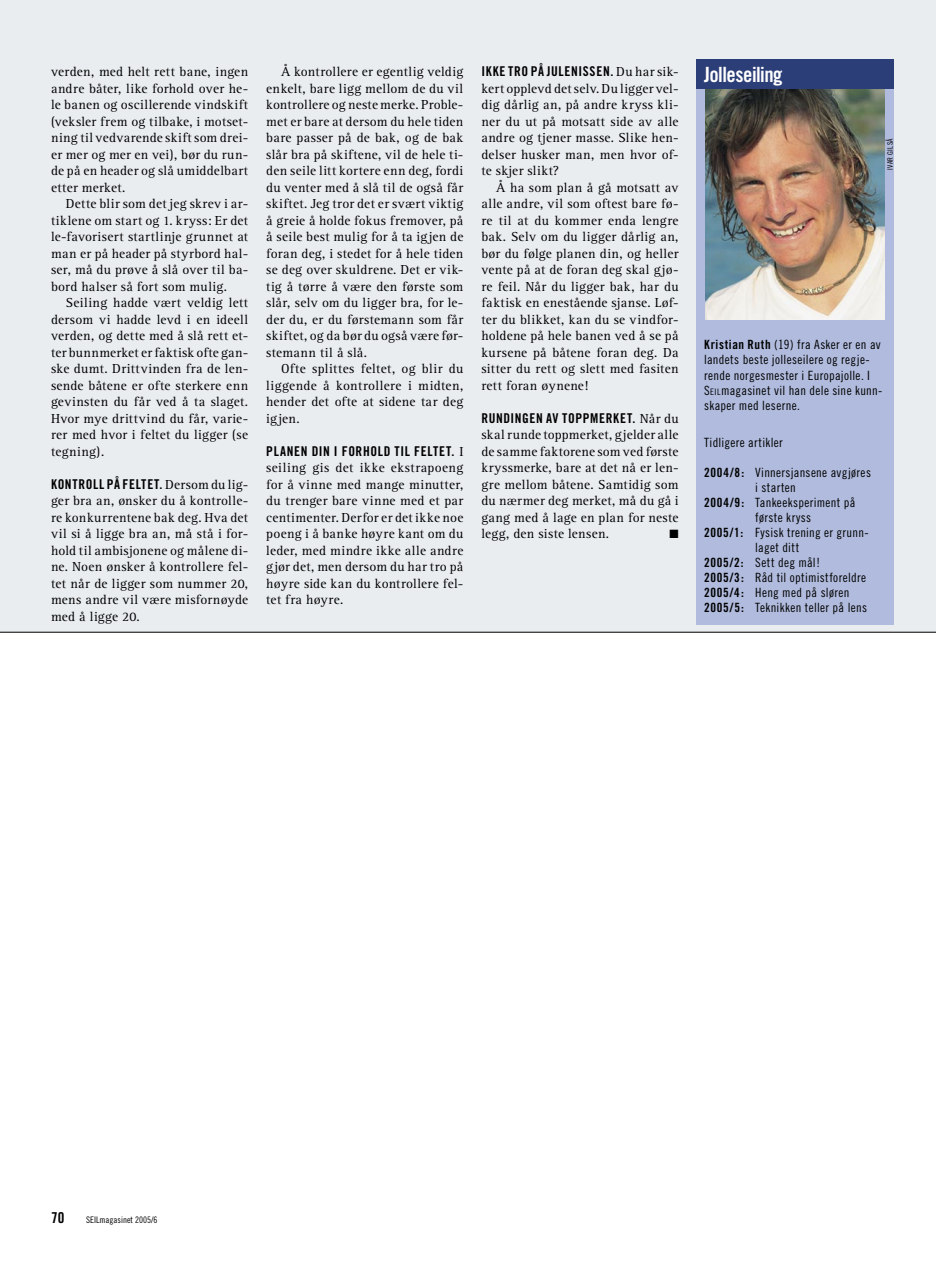
<style>
.page{position:relative;width:936px;height:1263px;background:#fff}
.page>*{position:absolute;margin:0;border:0;box-sizing:border-box;transform-origin:0 0}
.Tittel_liten{font:21px "Trade Gothic Bold Cond Twenty";letter-spacing:-.025em;color:#fff}
.t1{font:15px "Trade Gothic Bold Cond Twenty";color:#000}
.Brødtekst_m_innrykk{font:13.5px/16.5px "Rotis Serif";letter-spacing:.02em;color:#000;text-align:justify}
.Brødtekst_u_innr{font:13.5px/16.5px "Rotis Serif";letter-spacing:.02em;color:#000;text-align:justify}
.Bildetekst{font:12.75px/15px "Trade Gothic Cond Eighteen";letter-spacing:.025em;color:#000}
.Bildetekst-2{font:12px "Zapf Dingbats";color:#000}
.t2{font:9px "Trade Gothic Cond Eighteen";color:#000}
.F_bildetekst{font:7.5px "Trade Gothic Cond Eighteen";letter-spacing:.055em;color:#000}
.s1{font-family:"Trade Gothic Bold Cond Twenty"}
.s2{font-size:8.85px}
</style>
<div class="page">
<div style="left:0;top:0;width:935px;height:632px;background:#eaedf0"></div>
<div style="left:695px;top:60px;width:198px;height:565px;background:#b0bbdd"></div>
<div style="left:695px;top:60px;width:198px;height:29px;background:#2c3e77"></div>
<img style="left:705px;top:89px;width:179px;height:230px">
<hr style="left:0;top:632px;width:935px;height:1px;background:#000">
<p class="Brødtekst_u_innr" style="left:51px;top:64px;width:199px">verden, med helt rett bane, ingen andre båter, like forhold over he&shy;le banen og oscillerende vindskift (veksler frem og tilbake, i motset&shy;ning til vedvarende skift som drei&shy;er mer og mer en vei), bør du run&shy;de på en header og slå umiddelbart etter merket.</p>
<p class="Brødtekst_m_innrykk" style="left:51px;top:196px;width:199px;text-indent:15px">Dette blir som det jeg skrev i ar&shy;tiklene om start og 1. kryss: Er det le-favorisert startlinje grunnet at man er på header på styrbord hal&shy;ser, må du prøve å slå over til ba&shy;bord halser så fort som mulig.</p>
<p class="Brødtekst_m_innrykk" style="left:51px;top:295px;width:199px;text-indent:15px">Seiling hadde vært veldig lett dersom vi hadde levd i en ideell verden, og dette med å slå rett et&shy;ter bunnmerket er faktisk ofte gan&shy;ske dumt. Drittvinden fra de len&shy;sende båtene er ofte sterkere enn gevinsten du får ved å ta slaget.<br>Hvor mye drittvind du får, varie&shy;rer med hvor i feltet du ligger (se tegning).</p>
<p class="Brødtekst_u_innr" style="left:51px;top:476px;width:199px"><span class="s1">KONTROLL PÅ FELTET.</span> Dersom du lig&shy;ger bra an, ønsker du å kontrolle&shy;re konkurrentene bak deg. Hva det vil si å ligge bra an, må stå i for&shy;hold til ambisjonene og målene di&shy;ne. Noen ønsker å kontrollere fel&shy;tet når de ligger som nummer 20, mens andre vil være misfornøyde med å ligge 20.</p>
<p class="Brødtekst_m_innrykk" style="left:266px;top:64px;width:199px;text-indent:15px">Å kontrollere er egentlig veldig enkelt, bare ligg mellom de du vil kontrollere og neste merke. Proble&shy;met er bare at dersom du hele tiden bare passer på de bak, og de bak slår bra på skiftene, vil de hele ti&shy;den seile litt kortere enn deg, fordi du venter med å slå til de også får skiftet. Jeg tror det er svært viktig å greie å holde fokus fremover, på å seile best mulig for å ta igjen de foran deg, i stedet for å hele tiden se deg over skuldrene. Det er vik&shy;tig å tørre å være den første som slår, selv om du ligger bra, for le&shy;der du, er du førstemann som får skiftet, og da bør du også være før&shy;stemann til å slå.</p>
<p class="Brødtekst_m_innrykk" style="left:266px;top:361px;width:199px;text-indent:15px">Ofte splittes feltet, og blir du liggende å kontrollere i midten, hender det ofte at sidene tar deg igjen.</p>
<p class="Brødtekst_u_innr" style="left:266px;top:443px;width:199px"><span class="s1">PLANEN DIN I FORHOLD TIL FELTET.</span> I seiling gis det ikke ekstrapoeng for å vinne med mange minutter, du trenger bare vinne med et par centimenter. Derfor er det ikke noe poeng i å banke høyre kant om du leder, med mindre ikke alle andre gjør det, men dersom du har tro på høyre side kan du kontrollere fel&shy;tet fra høyre.</p>
<p class="Brødtekst_u_innr" style="left:481px;top:64px;width:199px"><span class="s1">IKKE TRO PÅ JULENISSEN.</span> Du har sik&shy;kert opplevd det selv. Du ligger vel&shy;dig dårlig an, på andre kryss kli&shy;ner du ut på motsatt side av alle andre og tjener masse. Slike hen&shy;delser husker man, men hvor of&shy;te skjer slikt?</p>
<p class="Brødtekst_m_innrykk" style="left:481px;top:179px;width:199px;text-indent:15px">Å ha som plan å gå motsatt av alle andre, vil som oftest bare fø&shy;re til at du kommer enda lengre bak. Selv om du ligger dårlig an, bør du følge planen din, og heller vente på at de foran deg skal gjø&shy;re feil. Når du ligger bak, har du faktisk en enestående sjanse. Løf&shy;ter du blikket, kan du se vindfor&shy;holdene på hele banen ved å se på kursene på båtene foran deg. Da sitter du rett og slett med fasiten rett foran øynene!</p>
<p class="Brødtekst_u_innr" style="left:481px;top:410px;width:199px"><span class="s1">RUNDINGEN AV TOPPMERKET.</span> Når du skal runde toppmerket, gjelder alle de samme faktorene som ved første kryssmerke, bare at det nå er len&shy;gre mellom båtene. Samtidig som du nærmer deg merket, må du gå i gang med å lage en plan for neste legg, den siste lensen.</p>
<p class="Bildetekst-2" style="left:669px;top:528px;width:11px">■</p>
<p class="Tittel_liten" style="left:704px;top:62px;width:80px">Jolleseiling</p>
<p class="F_bildetekst" style="left:885px;top:170px;width:33px;rotate:-90deg">IVAR GILSÅ</p>
<p class="Bildetekst" style="left:704px;top:337px;width:180px"><span class="s1">Kristian Ruth</span> (19) fra Asker er en av landets beste jolleseilere og regje&shy;rende norgesmester i Europajolle. I S<span class="s2">EIL</span>magasinet vil han dele sine kunn&shy;skaper med leserne.</p>
<p class="Bildetekst" style="left:704px;top:434px;width:80px">Tidligere artikler</p>
<p class="Bildetekst" style="left:704px;top:464px;width:168px"><span class="s1">2004/8:</span> Vinnersjansene avgjøres</p>
<p class="Bildetekst" style="left:755px;top:479px;width:42px">i starten</p>
<p class="Bildetekst" style="left:704px;top:494px;width:153px"><span class="s1">2004/9:</span> Tankeeksperiment på</p>
<p class="Bildetekst" style="left:755px;top:509px;width:57px">første kryss</p>
<p class="Bildetekst" style="left:704px;top:524px;width:166px"><span class="s1">2005/1:</span> Fysisk trening er grunn-</p>
<p class="Bildetekst" style="left:755px;top:539px;width:46px">laget ditt</p>
<p class="Bildetekst" style="left:704px;top:554px;width:118px"><span class="s1">2005/2:</span> Sett deg mål!</p>
<p class="Bildetekst" style="left:704px;top:569px;width:163px"><span class="s1">2005/3:</span> Råd til optimistforeldre</p>
<p class="Bildetekst" style="left:704px;top:584px;width:147px"><span class="s1">2005/4:</span> Heng med på sløren</p>
<p class="Bildetekst" style="left:704px;top:599px;width:164px"><span class="s1">2005/5:</span> Teknikken teller på lens</p>
<p class="t1" style="left:51px;top:1209px;width:15px">70</p>
<p class="t2" style="left:86px;top:1215px;width:73px">SEILmagasinet 2005/6</p>
</div>
